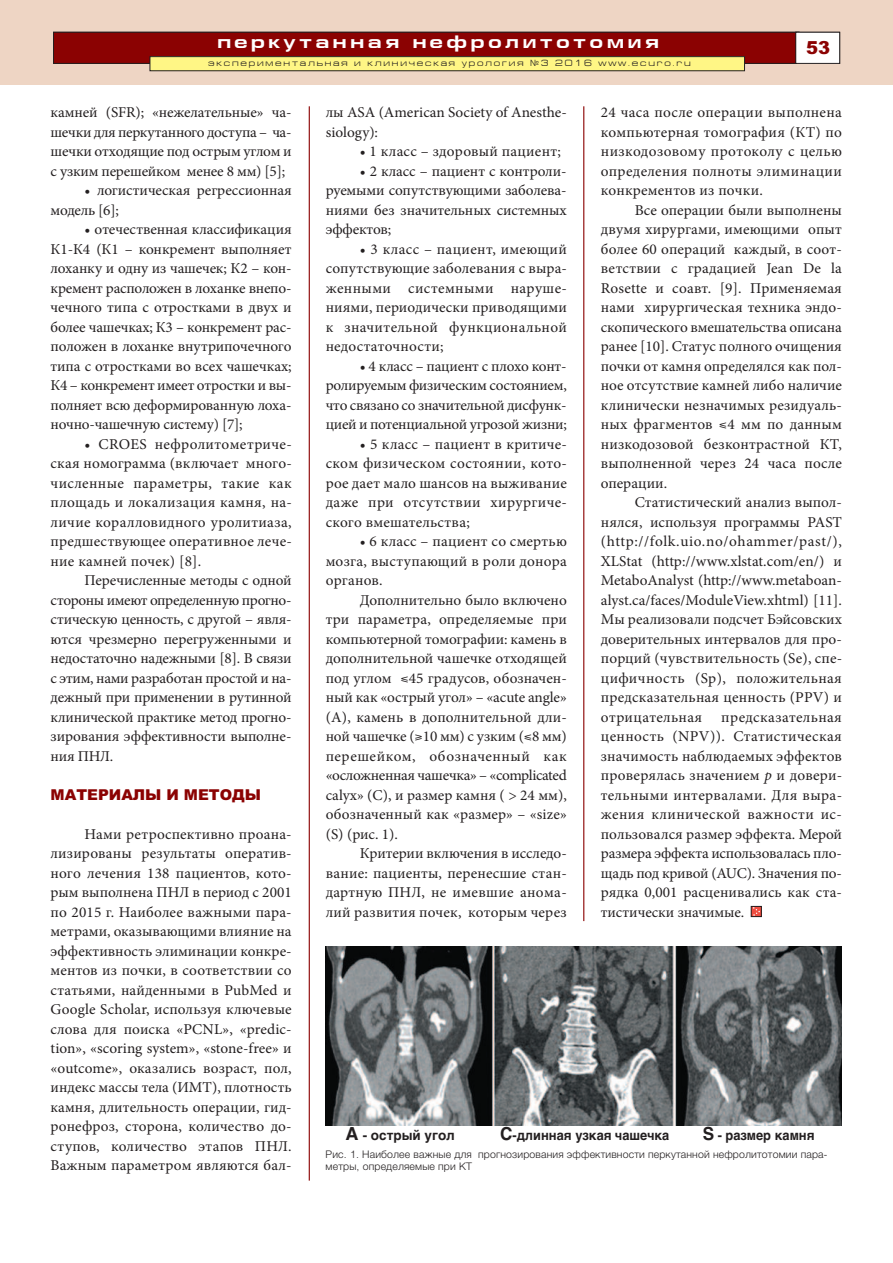
<style>
.page{position:relative;width:893px;height:1263px;background:#fff}
.page>*{position:absolute;margin:0;border:0;box-sizing:border-box;transform-origin:0 0}
.t1{font:700 18px "Europe Ext";letter-spacing:.2em;color:#fff}
.t2{font:900 18px "Arial";color:#8b0202}
.t3{font:15px/19.5px "Minion Pro";letter-spacing:.005em;color:#231f20;text-align:justify}
.t4{font:900 15px "Arial";color:#8b0202}
.t5{font:700 13.5px "Helvetica";color:#231f20;scale:.95 1}
.t6{font:700 13.5px "Helvetica";color:#231f20}
.t7{font:300 10.5px/12px "Helvetica";letter-spacing:.015em;color:#231f20}
.t8{font:9px "Europe Ext Normal";letter-spacing:.2em;color:#231f20}
.s1{font-family:"Helvetica";font-weight:300}
.s2{font-style:italic}
.s3{font-size:18px}
</style>
<div class="page">
<div style="left:0;top:0;width:893px;height:85px;background:#eed5c4"></div>
<hr style="left:309px;top:106px;width:1px;height:1074px;background:#8b0202">
<hr style="left:583px;top:106px;width:1px;height:815px;background:#8b0202">
<div style="left:751px;top:906px;width:11px;height:11px;border:1px solid #231f20"></div>
<svg style="left:752px;top:906px;width:9px;height:10px"></svg>
<div style="left:54px;top:32px;width:745px;height:31px;background:#8b0202"></div>
<div style="left:53px;top:32px;width:746px;height:32px;border:1px solid #231f20"></div>
<div style="left:796px;top:32px;width:44px;height:31px;background:#fff"></div>
<div style="left:795px;top:32px;width:45px;height:32px;border:1px solid #231f20"></div>
<div style="left:150px;top:57px;width:594px;height:14px;background:#fff685"></div>
<div style="left:150px;top:56px;width:595px;height:15px;border:1px solid #231f20"></div>
<img style="left:326px;top:946px;width:516px;height:180px">
<p class="t1" style="left:217px;top:31px;width:443px">перкутанная нефролитотомия</p>
<p class="t8" style="left:208px;top:58px;width:484px">экспериментальная и клиническая урология <span class="s1">№</span>3 2016 www.ecuro.ru</p>
<p class="t1" style="left:320px;top:31px;width:256px">недержание мочи</p>
<p class="t8" style="left:209px;top:57px;width:317px">экспериментальная и клиническая урология</p>
<p class="t8" style="left:540px;top:57px;width:151px">1 2015 www.ecuro.ru</p>
<p class="t2" style="left:806px;top:37px;width:26px">53</p>
<p class="t2" style="left:812px;top:37px;width:14px">9</p>
<p class="t3" style="left:51px;top:104px;width:243px">камней (SFR); «нежелательные» ча&shy;шечки для перкутанного доступа – ча&shy;шечки отходящие под острым углом и с узким перешейком менее 8 мм) [5];</p>
<p class="t3" style="left:51px;top:182px;width:243px;text-indent:34px">• логистическая регрессионная модель [6];</p>
<p class="t3" style="left:51px;top:221px;width:243px;text-indent:34px">• отечественная классификация К1-К4 (К1 – конкремент выполняет лоханку и одну из чашечек; К2 – кон&shy;кремент расположен в лоханке внепо&shy;чечного типа с отростками в двух и более чашечках; К3 – конкремент рас&shy;положен в лоханке внутрипочечного типа с отростками во всех чашечках; К4 – конкремент имеет отростки и вы&shy;полняет всю деформированную лоха&shy;ночно-чашечную систему) [7];</p>
<p class="t3" style="left:51px;top:435px;width:243px;text-indent:34px">• CROES нефролитометриче&shy;ская номограмма (включает много&shy;численные параметры, такие как площадь и локализация камня, на&shy;личие коралловидного уролитиаза, предшествующее оперативное лече&shy;ние камней почек) [8].</p>
<p class="t3" style="left:51px;top:572px;width:243px;text-indent:34px">Перечисленные методы с одной стороны имеют определенную прогно&shy;стическую ценность, с другой – явля&shy;ются чрезмерно перегруженными и недостаточно надежными [8]. В связи с этим, нами разработан простой и на&shy;дежный при применении в рутинной клинической практике метод прогно&shy;зирования эффективности выполне&shy;ния ПНЛ.</p>
<p class="t4" style="left:51px;top:786px;width:212px">МАТЕРИАЛЫ И МЕТОДЫ</p>
<p class="t3" style="left:51px;top:825px;width:243px;text-indent:34px">Нами ретроспективно проана&shy;лизированы результаты оператив&shy;ного лечения 138 пациентов, кото&shy;рым выполнена ПНЛ в период с 2001 по 2015 г. Наиболее важными пара&shy;метрами, оказывающими влияние на эффективность элиминации конкре&shy;ментов из почки, в соответствии со статьями, найденными в PubMed и Google Scholar, используя ключевые слова для поиска «PCNL», «predic&shy;tion», «scoring system», «stone-free» и «outcome», оказались возраст, пол, индекс массы тела (ИМТ), плотность камня, длительность операции, гид&shy;ронефроз, сторона, количество до&shy;ступов, количество этапов ПНЛ.<br>Важным параметром являются бал-</p>
<p class="t3" style="left:326px;top:104px;width:243px">лы ASA (American Society of Anesthe&shy;siology):</p>
<p class="t3" style="left:360px;top:143px;width:203px">• 1 класс – здоровый пациент;</p>
<p class="t3" style="left:326px;top:162px;width:243px;text-indent:34px">• 2 класс – пациент с контроли&shy;руемыми сопутствующими заболева&shy;ниями без значительных системных эффектов;</p>
<p class="t3" style="left:326px;top:240px;width:243px;text-indent:34px">• 3 класс – пациент, имеющий сопутствующие заболевания с выра&shy;женными системными наруше&shy;ниями, периодически приводящими к значительной функциональной недостаточности;</p>
<p class="t3" style="left:326px;top:357px;width:243px;text-indent:34px">• 4 класс – пациент с плохо конт&shy;ролируемым физическим состоянием, что связано со значительной дисфунк&shy;цией и потенциальной угрозой жизни;</p>
<p class="t3" style="left:326px;top:435px;width:243px;text-indent:34px">• 5 класс – пациент в критиче&shy;ском физическом состоянии, кото&shy;рое дает мало шансов на выживание даже при отсутствии хирургиче&shy;ского вмешательства;</p>
<p class="t3" style="left:326px;top:533px;width:243px;text-indent:34px">• 6 класс – пациент со смертью мозга, выступающий в роли донора органов.</p>
<p class="t3" style="left:326px;top:591px;width:243px;text-indent:34px">Дополнительно было включено три параметра, определяемые при компьютерной томографии: камень в дополнительной чашечке отходящей под углом ⩽45 градусов, обозначен&shy;ный как «острый угол» – «acute angle» (A), камень в дополнительной дли&shy;ной чашечке (⩾10 мм) с узким (⩽8 мм) перешейком, обозначенный как «осложненная чашечка» – «complicated calyx» (C), и размер камня ( &gt; 24 мм), обозначенный как «размер» – «size» (S) (рис. 1).</p>
<p class="t3" style="left:326px;top:845px;width:243px;text-indent:34px">Критерии включения в исследо&shy;вание: пациенты, перенесшие стан&shy;дартную ПНЛ, не имевшие анома&shy;лий развития почек, которым через</p>
<p class="t3" style="left:601px;top:104px;width:243px">24 часа после операции выполнена компьютерная томография (КТ) по низкодозовому протоколу с целью определения полноты элиминации конкрементов из почки.</p>
<p class="t3" style="left:601px;top:201px;width:243px;text-indent:34px">Все операции были выполнены двумя хирургами, имеющими опыт более 60 операций каждый, в соот&shy;ветствии с градацией Jean De la Rosette и соавт. [9]. Применяемая нами хирургическая техника эндо&shy;скопического вмешательства описана ранее [10]. Статус полного очищения почки от камня определялся как пол&shy;ное отсутствие камней либо наличие клинически незначимых резидуаль&shy;ных фрагментов ⩽4 мм по данным низкодозовой безконтрастной КТ, выполненной через 24 часа после операции.</p>
<p class="t3" style="left:601px;top:494px;width:243px;text-indent:34px">Статистический анализ выпол&shy;нялся, используя программы PAST (http://folk.uio.no/ohammer/past/), XLStat (http://www.xlstat.com/en/) и MetaboAnalyst (http://www.metaboan&shy;alyst.ca/faces/ModuleView.xhtml) [11].<br>Мы реализовали подсчет Бэйсовских доверительных интервалов для про&shy;порций (чувствительность (Se), спе&shy;цифичность (Sp), положительная предсказательная ценность (PPV) и отрицательная</p>
<p class="t3" style="left:601px;top:708px;width:243px;text-indent:120px">предсказательная ценность (NPV)). Статистическая значимость наблюдаемых эффектов проверялась значением <span class="s2">p</span> и довери&shy;тельными интервалами. Для выра&shy;жения клинической важности ис&shy;пользовался размер эффекта. Мерой размера эффекта использовалась пло&shy;щадь под кривой (AUC). Значения по&shy;рядка 0,001 расценивались как ста&shy;тистически значимые.</p>
<p class="t6" style="left:345px;top:1128px;width:111px"><span class="s3">A</span> - острый угол</p>
<p class="t5" style="left:500px;top:1128px;width:180px"><span class="s3">C</span>-длинная узкая чашечка</p>
<p class="t5" style="left:703px;top:1128px;width:119px"><span class="s3">S</span> - размер камня</p>
<p class="t7" style="left:326px;top:1147px;width:503px">Рис. 1. Наиболее важные для прогнозирования эффективности перкутанной нефролитотомии пара&shy;метры, определяемые при КТ</p>
</div>
